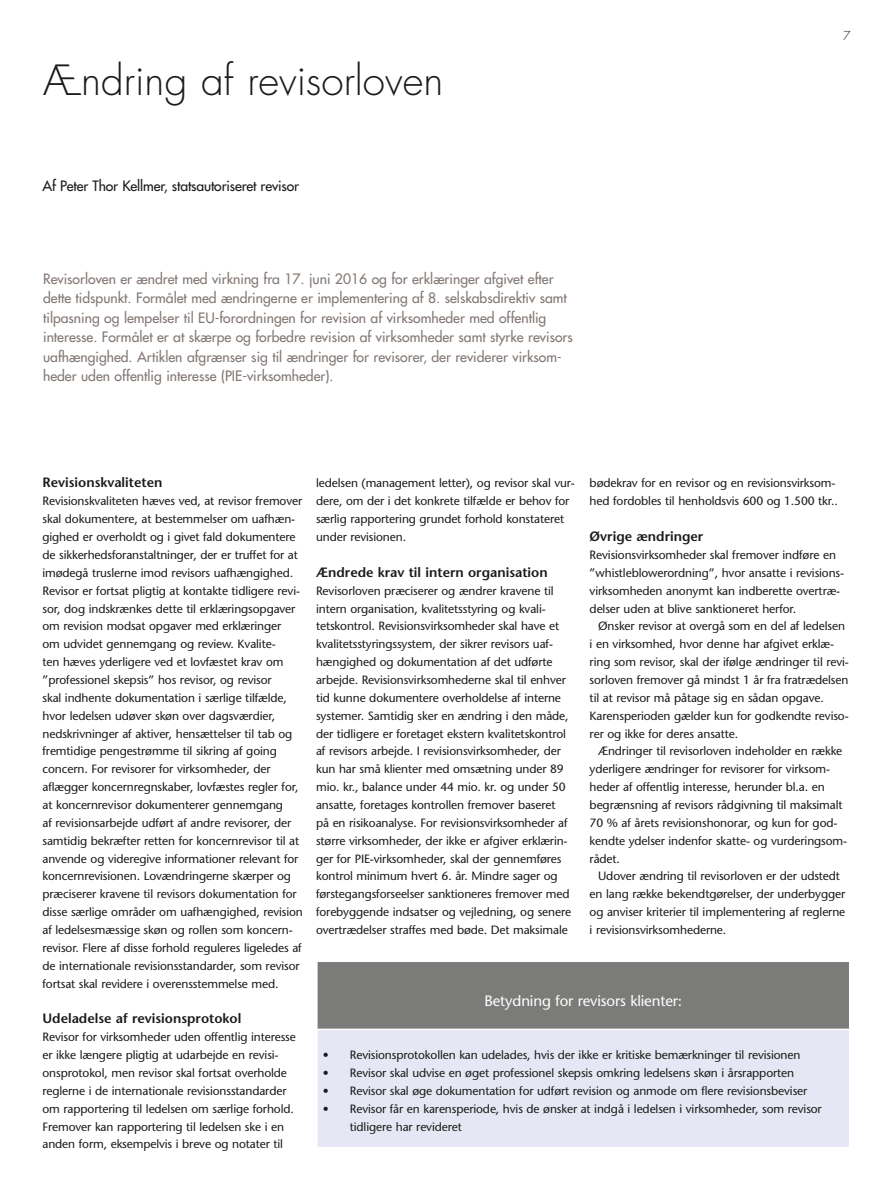
<style>
.page{position:relative;width:893px;height:1191px;background:#fff}
.page>*{position:absolute;margin:0;border:0;box-sizing:border-box;transform-origin:0 0}
.t1{font:300 40.5px "Futura";color:#1a1a18}
.t2{font:15px "Stone Sans";letter-spacing:-.01em;color:#fff}
.t3{font:13.95px/19.5px "Futura";color:#827874}
.t4{font:13.95px "Futura";letter-spacing:-.01em;color:#1a1a18}
.t5{font:600 13.5px "Stone Sans";color:#1a1a18}
.t6{font:12px/17.9px "Stone Sans";letter-spacing:-.01em;color:#1a1a18}
.t7{font:300 12px "Futura";color:#1a1a18}
</style>
<div class="page">
<div style="left:317px;top:961px;width:533px;height:68px;background:#7b7b7a"></div>
<div style="left:317px;top:1029px;width:533px;height:118px;background:#e5e8f4"></div>
<hr style="left:316px;top:960px;width:534px;height:2px;background:#fff">
<hr style="left:316px;top:962px;width:2px;height:66px;background:#fff">
<hr style="left:849px;top:962px;width:1px;height:66px;background:#fff">
<hr style="left:316px;top:1028px;width:534px;height:2px;background:#fff">
<hr style="left:316px;top:1030px;width:2px;height:117px;background:#fff">
<hr style="left:849px;top:1030px;width:1px;height:117px;background:#fff">
<h1 class="t1" style="left:43px;top:55px;width:402px">Ændring af revisorloven</h1>
<p class="t4" style="left:43px;top:177px;width:258px">Af Peter Thor Kellmer, statsautoriseret revisor</p>
<p class="t3" style="left:43px;top:269px;width:531px">Revisorloven er ændret med virkning fra 17. juni 2016 og for erklæringer afgivet efter dette tidspunkt. Formålet med ændringerne er implementering af 8. selskabsdirektiv samt tilpasning og lempelser til EU-forordningen for revision af virksomheder med offentlig interesse. Formålet er at skærpe og forbedre revision af virksomheder samt styrke revisors uafhængighed. Artiklen afgrænser sig til ændringer for revisorer, der reviderer virksom&shy;heder uden offentlig interesse (PIE-virksomheder).</p>
<p class="t7" style="left:843px;top:28px;width:9px">7</p>
<p class="t5" style="left:43px;top:474px;width:121px">Revisionskvaliteten</p>
<p class="t6" style="left:43px;top:492px;width:262px">Revisionskvaliteten hæves ved, at revisor fremover skal dokumentere, at bestemmelser om uafhæn&shy;gighed er overholdt og i givet fald dokumentere de sikkerhedsforanstaltninger, der er truffet for at imødegå truslerne imod revisors uafhængighed.<br>Revisor er fortsat pligtig at kontakte tidligere revi&shy;sor, dog indskrænkes dette til erklæringsopgaver om revision modsat opgaver med erklæringer<br>om udvidet gennemgang og review. Kvalite-<br>ten hæves yderligere ved et lovfæstet krav om ”professionel skepsis” hos revisor, og revisor<br>skal indhente dokumentation i særlige tilfælde, hvor ledelsen udøver skøn over dagsværdier, nedskrivninger af aktiver, hensættelser til tab og fremtidige pengestrømme til sikring af going concern. For revisorer for virksomheder, der aflægger koncernregnskaber, lovfæstes regler for, at koncernrevisor dokumenterer gennemgang<br>af revisionsarbejde udført af andre revisorer, der samtidig bekræfter retten for koncernrevisor til at anvende og videregive informationer relevant for koncernrevisionen. Lovændringerne skærper og præciserer kravene til revisors dokumentation for disse særlige områder om uafhængighed, revision af ledelsesmæssige skøn og rollen som koncern&shy;revisor. Flere af disse forhold reguleres ligeledes af de internationale revisionsstandarder, som revisor fortsat skal revidere i overensstemmelse med.</p>
<p class="t5" style="left:43px;top:1010px;width:200px">Udeladelse af revisionsprotokol</p>
<p class="t6" style="left:43px;top:1028px;width:255px">Revisor for virksomheder uden offentlig interesse er ikke længere pligtig at udarbejde en revisi&shy;onsprotokol, men revisor skal fortsat overholde reglerne i de internationale revisionsstandarder om rapportering til ledelsen om særlige forhold.<br>Fremover kan rapportering til ledelsen ske i en anden form, eksempelvis i breve og notater til</p>
<p class="t6" style="left:316px;top:474px;width:260px">ledelsen (management letter), og revisor skal vur&shy;dere, om der i det konkrete tilfælde er behov for særlig rapportering grundet forhold konstateret under revisionen.</p>
<p class="t5" style="left:316px;top:564px;width:233px">Ændrede krav til intern organisation</p>
<p class="t6" style="left:316px;top:581px;width:257px">Revisorloven præciserer og ændrer kravene til intern organisation, kvalitetsstyring og kvali&shy;tetskontrol. Revisionsvirksomheder skal have et kvalitetsstyringssystem, der sikrer revisors uaf&shy;hængighed og dokumentation af det udførte arbejde. Revisionsvirksomhederne skal til enhver tid kunne dokumentere overholdelse af interne systemer. Samtidig sker en ændring i den måde, der tidligere er foretaget ekstern kvalitetskontrol af revisors arbejde. I revisionsvirksomheder, der kun har små klienter med omsætning under 89 mio. kr., balance under 44 mio. kr. og under 50 ansatte, foretages kontrollen fremover baseret på en risikoanalyse. For revisionsvirksomheder af større virksomheder, der ikke er afgiver erklærin&shy;ger for PIE-virksomheder, skal der gennemføres kontrol minimum hvert 6. år. Mindre sager og førstegangsforseelser sanktioneres fremover med forebyggende indsatser og vejledning, og senere overtrædelser straffes med bøde. Det maksimale</p>
<p class="t6" style="left:590px;top:474px;width:250px">bødekrav for en revisor og en revisionsvirksom&shy;hed fordobles til henholdsvis 600 og 1.500 tkr..</p>
<p class="t5" style="left:590px;top:528px;width:115px">Øvrige ændringer</p>
<p class="t6" style="left:590px;top:546px;width:256px">Revisionsvirksomheder skal fremover indføre en ”whistleblowerordning”, hvor ansatte i revisions&shy;virksomheden anonymt kan indberette overtræ&shy;delser uden at blive sanktioneret herfor.</p>
<p class="t6" style="left:590px;top:617px;width:261px;text-indent:9px">Ønsker revisor at overgå som en del af ledelsen i en virksomhed, hvor denne har afgivet erklæ&shy;ring som revisor, skal der ifølge ændringer til revi&shy;sorloven fremover gå mindst 1 år fra fratrædelsen til at revisor må påtage sig en sådan opgave.<br>Karensperioden gælder kun for godkendte reviso&shy;rer og ikke for deres ansatte.</p>
<p class="t6" style="left:590px;top:742px;width:259px;text-indent:9px">Ændringer til revisorloven indeholder en række yderligere ændringer for revisorer for virksom&shy;heder af offentlig interesse, herunder bl.a. en begrænsning af revisors rådgivning til maksimalt 70 % af årets revisionshonorar, og kun for god&shy;kendte ydelser indenfor skatte- og vurderingsom&shy;rådet.</p>
<p class="t6" style="left:590px;top:867px;width:257px;text-indent:9px">Udover ændring til revisorloven er der udstedt en lang række bekendtgørelser, der underbygger og anviser kriterier til implementering af reglerne i revisionsvirksomhederne.</p>
<p class="t2" style="left:484px;top:991px;width:199px">Betydning for revisors klienter:</p>
<p class="t6" style="left:323px;top:1046px;width:479px">• Revisionsprotokollen kan udelades, hvis der ikke er kritiske bemærkninger til revisionen</p>
<p class="t6" style="left:323px;top:1064px;width:473px">• Revisor skal udvise en øget professionel skepsis omkring ledelsens skøn i årsrapporten</p>
<p class="t6" style="left:323px;top:1081px;width:486px">• Revisor skal øge dokumentation for udført revision og anmode om flere revisionsbeviser</p>
<p class="t6" style="left:350px;top:1099px;width:473px;text-indent:-27px">• Revisor får en karensperiode, hvis de ønsker at indgå i ledelsen i virksomheder, som revisor tidligere har revideret</p>
</div>
